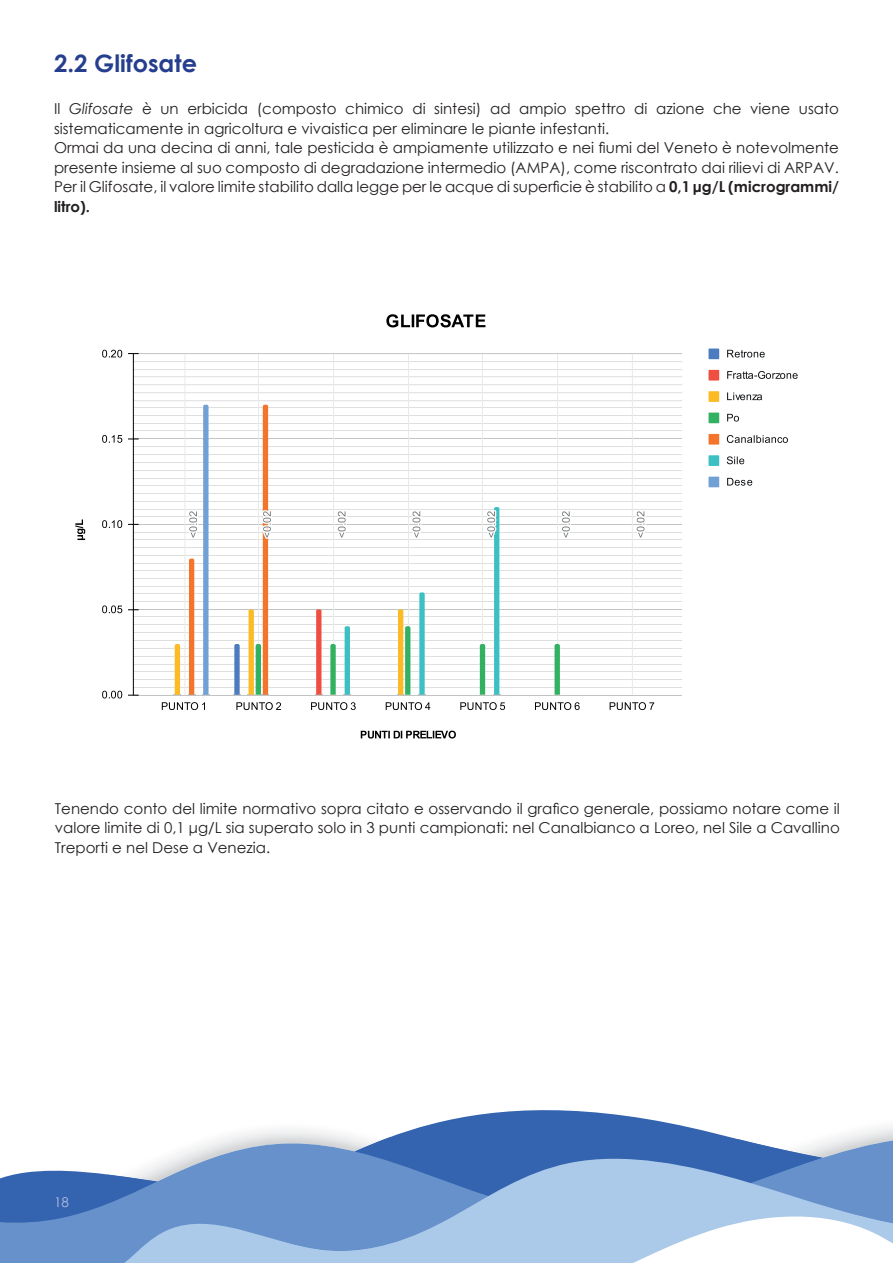
<style>
.page{position:relative;width:893px;height:1263px;background:#fff}
.page>*{position:absolute;margin:0;border:0;box-sizing:border-box;transform-origin:0 0}
.t1{font:700 24px "Century Gothic";color:#253f8e}
.t2{font:15px/19.5px "Century Gothic";color:#231f20}
.t3{font:13.5px "Century Gothic";color:#b6bcde}
.s1{font-style:italic}
.s2{font-weight:700}
</style>
<div class="page">
<svg style="left:0;top:1110px;width:893px;height:100px"></svg>
<svg style="left:0;top:1210px;width:893px;height:53px;fill:#abcae9"></svg>
<hr style="left:133px;top:695px;width:549px;height:1px;background:#c2c3c3">
<hr style="left:133px;top:609px;width:549px;height:1px;background:#c2c3c3">
<hr style="left:133px;top:524px;width:549px;height:1px;background:#c2c3c3">
<hr style="left:133px;top:438px;width:549px;height:1px;background:#c2c3c3">
<hr style="left:133px;top:353px;width:549px;height:1px;background:#c2c3c3">
<hr style="left:133px;top:616px;width:549px;height:1px;background:#dedfdf">
<hr style="left:133px;top:624px;width:549px;height:1px;background:#dedfdf">
<hr style="left:133px;top:632px;width:549px;height:1px;background:#dedfdf">
<hr style="left:133px;top:640px;width:549px;height:1px;background:#dedfdf">
<hr style="left:133px;top:647px;width:549px;height:1px;background:#dedfdf">
<hr style="left:133px;top:656px;width:549px;height:1px;background:#dedfdf">
<hr style="left:133px;top:664px;width:549px;height:1px;background:#dedfdf">
<hr style="left:133px;top:671px;width:549px;height:1px;background:#dedfdf">
<hr style="left:133px;top:679px;width:549px;height:1px;background:#dedfdf">
<hr style="left:133px;top:687px;width:549px;height:1px;background:#dedfdf">
<hr style="left:133px;top:532px;width:549px;height:1px;background:#dedfdf">
<hr style="left:133px;top:539px;width:549px;height:1px;background:#dedfdf">
<hr style="left:133px;top:547px;width:549px;height:1px;background:#dedfdf">
<hr style="left:133px;top:555px;width:549px;height:1px;background:#dedfdf">
<hr style="left:133px;top:563px;width:549px;height:1px;background:#dedfdf">
<hr style="left:133px;top:570px;width:549px;height:1px;background:#dedfdf">
<hr style="left:133px;top:578px;width:549px;height:1px;background:#dedfdf">
<hr style="left:133px;top:586px;width:549px;height:1px;background:#dedfdf">
<hr style="left:133px;top:593px;width:549px;height:1px;background:#dedfdf">
<hr style="left:133px;top:601px;width:549px;height:1px;background:#dedfdf">
<hr style="left:133px;top:446px;width:549px;height:1px;background:#dedfdf">
<hr style="left:133px;top:454px;width:549px;height:1px;background:#dedfdf">
<hr style="left:133px;top:462px;width:549px;height:1px;background:#dedfdf">
<hr style="left:133px;top:470px;width:549px;height:1px;background:#dedfdf">
<hr style="left:133px;top:478px;width:549px;height:1px;background:#dedfdf">
<hr style="left:133px;top:485px;width:549px;height:1px;background:#dedfdf">
<hr style="left:133px;top:493px;width:549px;height:1px;background:#dedfdf">
<hr style="left:133px;top:501px;width:549px;height:1px;background:#dedfdf">
<hr style="left:133px;top:509px;width:549px;height:1px;background:#dedfdf">
<hr style="left:133px;top:516px;width:549px;height:1px;background:#dedfdf">
<hr style="left:133px;top:361px;width:549px;height:1px;background:#dedfdf">
<hr style="left:133px;top:369px;width:549px;height:1px;background:#dedfdf">
<hr style="left:133px;top:376px;width:549px;height:1px;background:#dedfdf">
<hr style="left:133px;top:384px;width:549px;height:1px;background:#dedfdf">
<hr style="left:133px;top:392px;width:549px;height:1px;background:#dedfdf">
<hr style="left:133px;top:400px;width:549px;height:1px;background:#dedfdf">
<hr style="left:133px;top:407px;width:549px;height:1px;background:#dedfdf">
<hr style="left:133px;top:415px;width:549px;height:1px;background:#dedfdf">
<hr style="left:133px;top:423px;width:549px;height:1px;background:#dedfdf">
<hr style="left:133px;top:430px;width:549px;height:1px;background:#dedfdf">
<hr style="left:184px;top:354px;width:1px;height:341px;background:#e8eae8">
<hr style="left:258px;top:354px;width:1px;height:341px;background:#e8eae8">
<hr style="left:333px;top:354px;width:1px;height:341px;background:#e8eae8">
<hr style="left:408px;top:354px;width:1px;height:341px;background:#e8eae8">
<hr style="left:482px;top:354px;width:1px;height:341px;background:#e8eae8">
<hr style="left:557px;top:354px;width:1px;height:341px;background:#e8eae8">
<hr style="left:632px;top:354px;width:1px;height:341px;background:#e8eae8">
<hr style="left:133px;top:354px;width:1px;height:341px;background:#000001">
<svg style="left:233px;top:644px;width:8px;height:51px"></svg>
<svg style="left:315px;top:609px;width:7px;height:86px"></svg>
<svg style="left:329px;top:644px;width:8px;height:51px"></svg>
<svg style="left:397px;top:609px;width:14px;height:86px"></svg>
<svg style="left:554px;top:644px;width:7px;height:51px"></svg>
<svg style="left:344px;top:626px;width:7px;height:69px"></svg>
<svg style="left:418px;top:592px;width:8px;height:103px"></svg>
<svg style="left:174px;top:404px;width:35px;height:291px"></svg>
<svg style="left:248px;top:404px;width:27px;height:291px"></svg>
<svg style="left:337px;top:511px;width:10px;height:27px"></svg>
<svg style="left:412px;top:511px;width:10px;height:27px"></svg>
<svg style="left:479px;top:507px;width:21px;height:188px"></svg>
<svg style="left:562px;top:511px;width:9px;height:27px"></svg>
<svg style="left:636px;top:511px;width:10px;height:27px"></svg>
<svg style="left:361px;top:731px;width:95px;height:7px"></svg>
<svg style="left:75px;top:519px;width:10px;height:21px"></svg>
<svg style="left:102px;top:691px;width:20px;height:7px"></svg>
<svg style="left:102px;top:605px;width:20px;height:8px"></svg>
<svg style="left:102px;top:520px;width:20px;height:8px"></svg>
<svg style="left:102px;top:435px;width:20px;height:8px"></svg>
<svg style="left:102px;top:350px;width:20px;height:8px"></svg>
<svg style="left:162px;top:702px;width:43px;height:8px"></svg>
<svg style="left:236px;top:702px;width:45px;height:8px"></svg>
<svg style="left:311px;top:702px;width:45px;height:8px"></svg>
<svg style="left:386px;top:702px;width:44px;height:8px"></svg>
<svg style="left:460px;top:702px;width:45px;height:8px"></svg>
<svg style="left:535px;top:702px;width:45px;height:8px"></svg>
<svg style="left:610px;top:702px;width:44px;height:8px"></svg>
<div style="left:708px;top:348px;width:11px;height:11px;background:#4c7cbf"></div>
<svg style="left:727px;top:350px;width:38px;height:8px"></svg>
<div style="left:708px;top:370px;width:11px;height:11px;background:#ef4f40"></div>
<svg style="left:727px;top:371px;width:71px;height:8px"></svg>
<div style="left:708px;top:391px;width:11px;height:11px;background:#fcba25"></div>
<svg style="left:727px;top:392px;width:35px;height:8px"></svg>
<div style="left:708px;top:413px;width:11px;height:10px;background:#31b161"></div>
<svg style="left:727px;top:414px;width:12px;height:8px"></svg>
<div style="left:708px;top:434px;width:11px;height:11px;background:#f3742b"></div>
<svg style="left:727px;top:435px;width:61px;height:8px"></svg>
<div style="left:708px;top:455px;width:11px;height:11px;background:#3cc0c4"></div>
<svg style="left:727px;top:456px;width:17px;height:8px"></svg>
<div style="left:708px;top:477px;width:11px;height:10px;background:#71a0d4"></div>
<svg style="left:727px;top:478px;width:25px;height:8px"></svg>
<svg style="left:386px;top:314px;width:99px;height:13px"></svg>
<h1 class="t1" style="left:54px;top:45px;width:145px">2.2 Glifosate</h1>
<p class="t2" style="left:54px;top:99px;width:786px">Il <span class="s1">Glifosate</span> è un erbicida (composto chimico di sintesi) ad ampio spettro di azione che viene usato sistematicamente in agricoltura e vivaistica per eliminare le piante infestanti.<br>Ormai da una decina di anni, tale pesticida è ampiamente utilizzato e nei fiumi del Veneto è notevolmente presente insieme al suo composto di degradazione intermedio (AMPA), come riscontrato dai rilievi di ARPAV.<br>Per il Glifosate, il valore limite stabilito dalla legge per le acque di superficie è stabilito a <span class="s2">0,1 μg/L (microgrammi/ litro).</span></p>
<p class="t2" style="left:55px;top:798px;width:786px;text-align:justify">Tenendo conto del limite normativo sopra citato e osservando il grafico generale, possiamo notare come il valore limite di 0,1 μg/L sia superato solo in 3 punti campionati: nel Canalbianco a Loreo, nel Sile a Cavallino Treporti e nel Dese a Venezia.</p>
<p class="t3" style="left:54px;top:1192px;width:16px">18</p>
</div>
